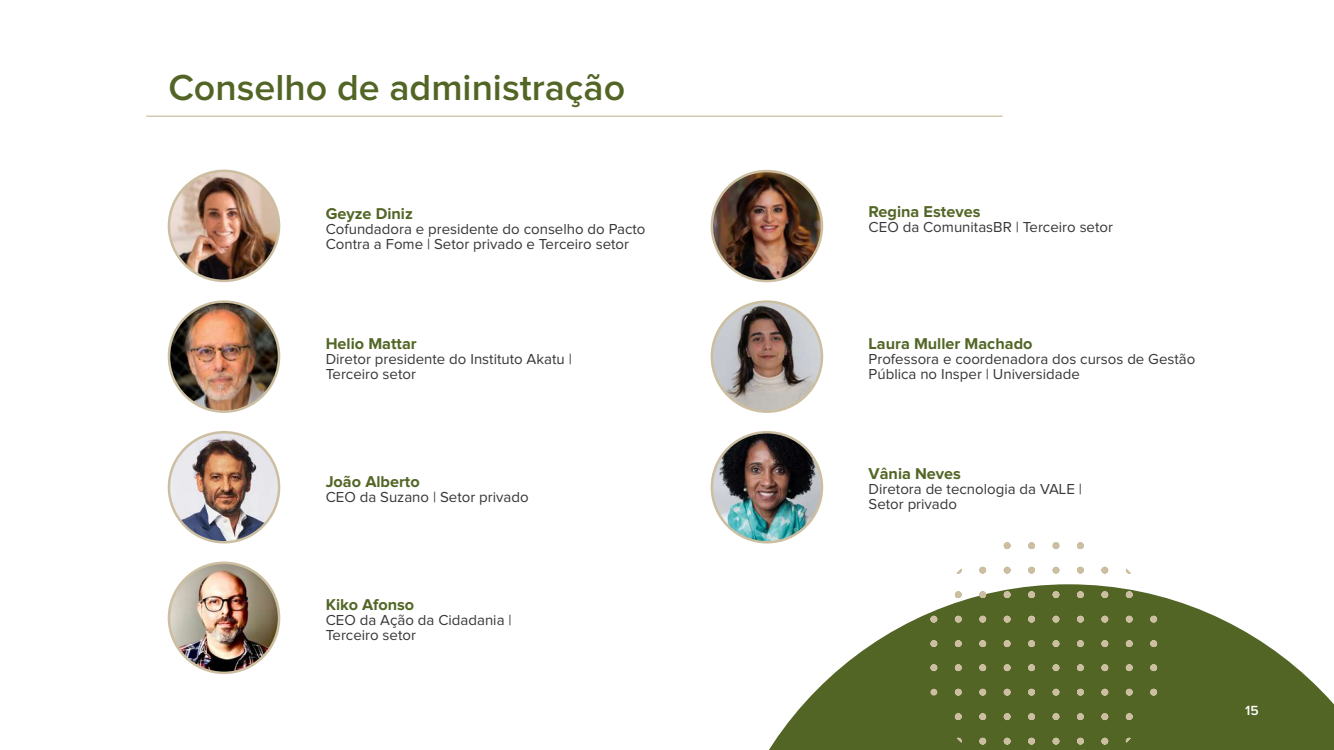
<style>
.page{position:relative;width:1334px;height:750px;background:#fff}
.page>*{position:absolute;margin:0;border:0;box-sizing:border-box;transform-origin:0 0}
.t1{font:600 37.5px "Proxima Nova";color:#526525}
.t2{font:700 16.25px "Proxima Nova";color:#536626}
.t3{font:15px/15px "Proxima Nova";color:#373737}
.t4{font:600 13.75px "Proxima Nova";color:#fff}
</style>
<div class="page">
<svg style="left:769px;top:595px;width:564px;height:155px;fill:#526525"></svg>
<svg style="left:930px;top:542px;width:227px;height:208px;fill:#526525"></svg>
<img style="left:169px;top:171px;width:110px;height:110px;border-radius:55px">
<div style="left:168px;top:170px;width:112px;height:112px;border:2px solid #ccbfa1;border-radius:50%"></div>
<img style="left:712px;top:171px;width:110px;height:110px;border-radius:55px">
<img style="left:169px;top:302px;width:110px;height:110px">
<img style="left:712px;top:302px;width:110px;height:110px;border-radius:55px">
<img style="left:169px;top:432px;width:110px;height:110px;border-radius:55px">
<img style="left:169px;top:563px;width:110px;height:110px;border-radius:55px">
<img style="left:712px;top:432px;width:110px;height:110px;border-radius:55px">
<div style="left:168px;top:300px;width:112px;height:113px;border:2px solid #ccbfa1;border-radius:50%"></div>
<div style="left:710px;top:300px;width:113px;height:113px;border:2px solid #ccbfa1;border-radius:50%"></div>
<div style="left:168px;top:431px;width:112px;height:113px;border:2px solid #ccbfa1;border-radius:50%"></div>
<div style="left:710px;top:431px;width:113px;height:113px;border:2px solid #ccbfa1;border-radius:50%"></div>
<div style="left:168px;top:562px;width:112px;height:112px;border:2px solid #ccbfa1;border-radius:50%"></div>
<div style="left:710px;top:170px;width:113px;height:112px;border:2px solid #ccbfa1;border-radius:50%"></div>
<hr style="left:146px;top:116px;width:856px;height:1px;background:#ccbfa1">
<h1 class="t1" style="left:168px;top:71px;width:458px">Conselho de administração</h1>
<p class="t2" style="left:326px;top:206px;width:89px">Geyze Diniz</p>
<p class="t3" style="left:326px;top:222px;width:321px">Cofundadora e presidente do conselho do Pacto<br>Contra a Fome | Setor privado e Terceiro setor</p>
<p class="t2" style="left:326px;top:336px;width:92px">Helio Mattar</p>
<p class="t3" style="left:326px;top:352px;width:248px">Diretor presidente do Instituto Akatu |<br>Terceiro setor</p>
<p class="t2" style="left:326px;top:474px;width:96px">João Alberto</p>
<p class="t3" style="left:326px;top:490px;width:204px">CEO da Suzano | Setor privado</p>
<p class="t2" style="left:326px;top:597px;width:90px">Kiko Afonso</p>
<p class="t3" style="left:326px;top:613px;width:187px">CEO da Ação da Cidadania |<br>Terceiro setor</p>
<p class="t2" style="left:868px;top:204px;width:113px">Regina Esteves</p>
<p class="t3" style="left:868px;top:220px;width:246px">CEO da ComunitasBR | Terceiro setor</p>
<p class="t2" style="left:868px;top:336px;width:165px">Laura Muller Machado</p>
<p class="t3" style="left:868px;top:352px;width:328px">Professora e coordenadora dos cursos de Gestão<br>Pública no Insper | Universidade</p>
<p class="t2" style="left:868px;top:466px;width:94px">Vânia Neves</p>
<p class="t3" style="left:868px;top:482px;width:215px">Diretora de tecnologia da VALE |<br>Setor privado</p>
<p class="t4" style="left:1245px;top:704px;width:15px">15</p>
</div>
